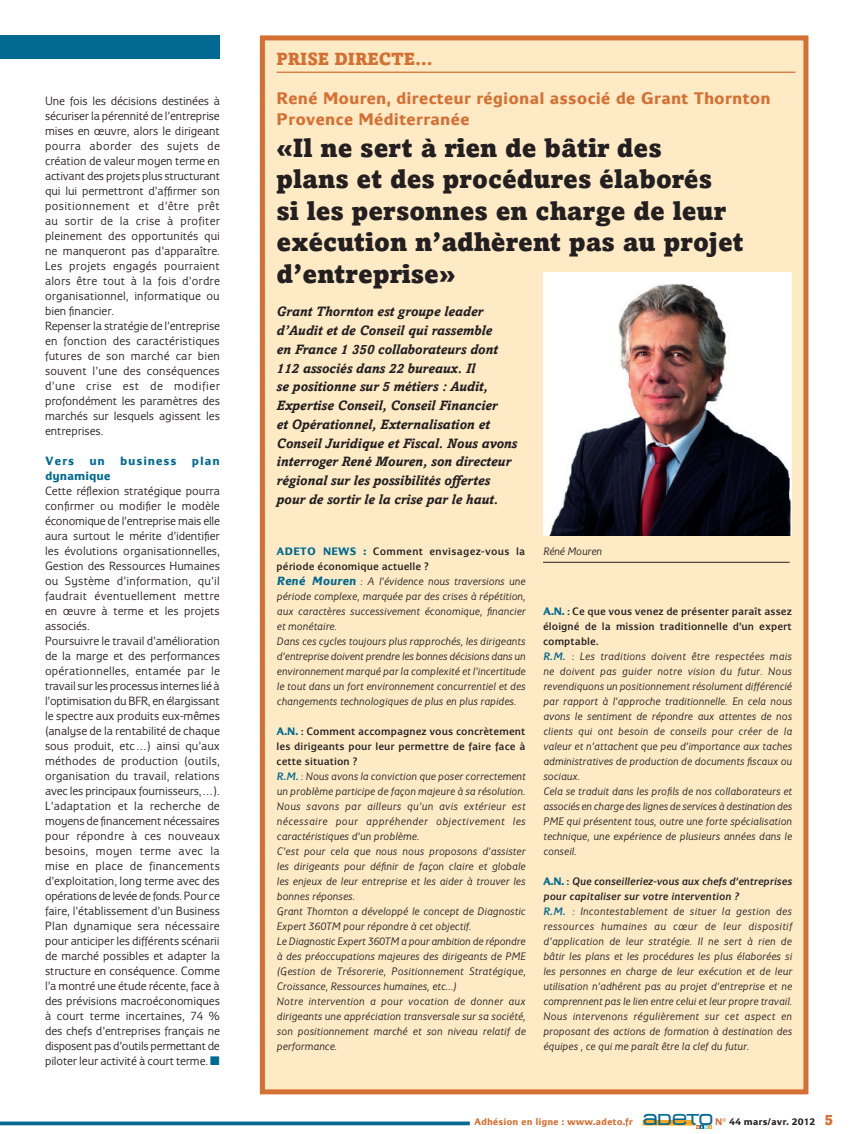
<style>
.page{position:relative;width:851px;height:1134px;background:#fff}
.page>*{position:absolute;margin:0;border:0;box-sizing:border-box;transform-origin:0 0}
.t1{font:900 26.25px/31.5px "Amasis";color:#231f20}
.t2{font:700 17.5px/21px "Eurocrat";color:#d57033}
.t3{font:900 17.5px "Amasis";color:#d57033}
.t4{font:italic 700 13.75px/18.8px "Amasis";color:#231f20}
.t5{font:12.5px/15px "Eurocrat";color:#231f20}
.t6{font:700 12.5px/15px "Eurocrat";letter-spacing:.065em;color:#006991}
.t7{font:italic 11.25px/15px "Eurocrat";letter-spacing:.01em;color:#231f20}
.t8{font:700 10px "Eurocrat";color:#d57033}
.s1{color:#006991}
.s2{font-weight:700;font-style:normal;color:#006991}
.s3{font-weight:500;font-style:normal}
.s4{font-weight:700;font-size:12.5px;color:#006991}
.s5{font-weight:500;color:#006991}
.s6{font-weight:500}
.s7{font-family:"Metro DF";font-weight:400;font-size:15.75px;color:#006991}
.s8{color:#231f20}
.s9{font-family:"Amasis";font-weight:900;font-size:15px}
</style>
<div class="page">
<svg style="left:642px;top:1120px;width:70px;height:9px"></svg>
<svg style="left:0;top:1121px;width:469px;height:4px;background:#237da0"></svg>
<div style="left:260px;top:35px;width:548px;height:1059px;background:#feeac5;border:5px solid #d57033"></div>
<div style="left:0;top:35px;width:220px;height:23px;background:#006991"></div>
<hr style="left:276px;top:72px;width:519px;height:1px;background:#d57033">
<hr style="left:543px;top:562px;width:246px;height:1px;background:#231f20">
<img style="left:543px;top:273px;width:248px;height:262px">
<p class="t5" style="left:45px;top:93px;width:176px">Une fois les décisions destinées à sécuriser la pérennité de l’entreprise mises en œuvre, alors le dirigeant pourra aborder des sujets de création de valeur moyen terme en activant des projets plus structurant qui lui permettront d’affirmer son positionnement et d’être prêt au sortir de la crise à profiter pleinement des opportunités qui ne manqueront pas d’apparaître.<br>Les projets engagés pourraient alors être tout à la fois d’ordre organisationnel, informatique ou bien financier.<br>Repenser la stratégie de l’entreprise en fonction des caractéristiques futures de son marché car bien souvent l’une des conséquences d’une crise est de modifier profondément les paramètres des marchés sur lesquels agissent les entreprises.</p>
<p class="t6" style="left:45px;top:453px;width:176px">Vers un business plan dynamique</p>
<p class="t5" style="left:45px;top:483px;width:176px">Cette réflexion stratégique pourra confirmer ou modifier le modèle économique de l’entreprise mais elle aura surtout le mérite d’identifier les évolutions organisationnelles, Gestion des Ressources Humaines ou Système d’information, qu’il faudrait éventuellement mettre en œuvre à terme et les projets associés.<br>Poursuivre le travail d’amélioration de la marge et des performances opérationnelles, entamée par le travail sur les processus internes lié à l’optimisation du BFR, en élargissant le spectre aux produits eux-mêmes (analyse de la rentabilité de chaque sous produit, etc…) ainsi qu’aux méthodes de production (outils, organisation du travail, relations avec les principaux fournisseurs,…).<br>L’adaptation et la recherche de moyens de financement nécessaires pour répondre à ces nouveaux besoins, moyen terme avec la mise en place de financements d’exploitation, long terme avec des opérations de levée de fonds. Pour ce faire, l’établissement d’un Business Plan dynamique sera nécessaire pour anticiper les différents scénarii de marché possibles et adapter la structure en conséquence. Comme l’a montré une étude récente, face à des prévisions macroéconomiques à court terme incertaines, 74 % des chefs d’entreprises français ne disposent pas d’outils permettant de piloter leur activité à court terme. <span class="s1">■</span></p>
<h2 class="t3" style="left:276px;top:47px;width:34px">Prise</h2>
<h2 class="t3" style="left:334px;top:47px;width:100px">directe…</h2>
<h2 class="t2" style="left:276px;top:87px;width:495px">René Mouren, directeur régional associé de Grant Thornton<br>Provence Méditerranée</h2>
<h1 class="t1" style="left:276px;top:131px;width:468px">«Il ne sert à rien de bâtir des<br>plans et des procédures élaborés<br>si les personnes en charge de leur exécution n’adhèrent pas au projet d’entreprise»</h1>
<p class="t4" style="left:276px;top:302px;width:242px">Grant Thornton est groupe leader d’Audit et de Conseil qui rassemble<br>en France 1 350 collaborateurs dont 112 associés dans 22 bureaux. Il<br>se positionne sur 5 métiers : Audit, Expertise Conseil, Conseil Financier<br>et Opérationnel, Externalisation et Conseil Juridique et Fiscal. Nous avons interroger René Mouren, son directeur régional sur les possibilités offertes pour de sortir le la crise par le haut.</p>
<p class="t7" style="left:276px;top:543px;width:250px"><span class="s2">ADETO NEWS :</span> <span class="s3">Comment envisagez-vous la période économique actuelle ?<br></span><span class="s4">René Mouren</span> : A l’évidence nous traversions une période complexe, marquée par des crises à répétition, aux caractères successivement économique, financier et monétaire.<br>Dans ces cycles toujours plus rapprochés, les dirigeants d’entreprise doivent prendre les bonnes décisions dans un environnement marqué par la complexité et l’incertitude le tout dans un fort environnement concurrentiel et des changements technologiques de plus en plus rapides.</p>
<p class="t7" style="left:276px;top:723px;width:250px"><span class="s2">A.N.</span> <span class="s3">: Comment accompagnez vous concrètement les dirigeants pour leur permettre de faire face à cette situation ?<br></span><span class="s5">R.M.</span> : Nous avons la conviction que poser correctement un problème participe de façon majeure à sa résolution.<br>Nous savons par ailleurs qu’un avis extérieur est nécessaire pour appréhender objectivement les caractéristiques d’un problème.<br>C’est pour cela que nous nous proposons d’assister les dirigeants pour définir de façon claire et globale les enjeux de leur entreprise et les aider à trouver les bonnes réponses.<br>Grant Thornton a développé le concept de Diagnostic Expert 360TM pour répondre à cet objectif.<br>Le Diagnostic Expert 360TM a pour ambition de répondre à des préoccupations majeures des dirigeants de PME (Gestion de Trésorerie, Positionnement Stratégique, Croissance, Ressources humaines, etc...)<br>Notre intervention a pour vocation de donner aux dirigeants une appréciation transversale sur sa société, son positionnement marché et son niveau relatif de performance.</p>
<p class="t7" style="left:543px;top:543px;width:60px">Réné Mouren</p>
<p class="t7" style="left:543px;top:603px;width:250px"><span class="s2">A.N.</span> <span class="s3">: Ce que vous venez de présenter paraît assez éloigné de la mission traditionnelle d’un expert comptable.<br></span><span class="s5">R.M.</span> : Les traditions doivent être respectées mais ne doivent pas guider notre vision du futur. Nous revendiquons un positionnement résolument différencié par rapport à l’approche traditionnelle. En cela nous avons le sentiment de répondre aux attentes de nos clients qui ont besoin de conseils pour créer de la valeur et n’attachent que peu d’importance aux taches administratives de production de documents fiscaux ou sociaux.<br>Cela se traduit dans les profils de nos collaborateurs et associés en charge des lignes de services à destination des PME qui présentent tous, outre une forte spécialisation technique, une expérience de plusieurs années dans le conseil.</p>
<p class="t7" style="left:543px;top:873px;width:250px"><span class="s2">A.N.</span> <span class="s3">:</span> <span class="s6">Que conseilleriez-vous aux chefs d’entreprises pour capitaliser sur votre intervention ?<br></span><span class="s5">R.M.</span> : Incontestablement de situer la gestion des ressources humaines au cœur de leur dispositif d’application de leur stratégie. Il ne sert à rien de bâtir les plans et les procédures les plus élaborées si les personnes en charge de leur exécution et de leur utilisation n’adhérent pas au projet d’entreprise et ne comprennent pas le lien entre celui et leur propre travail.<br>Nous intervenons régulièrement sur cet aspect en proposant des actions de formation à destination des équipes , ce qui me paraît être la clef du futur.</p>
<p class="t8" style="left:474px;top:1116px;width:360px">Adhésion en ligne : www.adeto.fr <span class="s7">ADETO</span> N° <span class="s8">44 mars/avr. 2012</span> <span class="s9">5</span></p>
</div>
